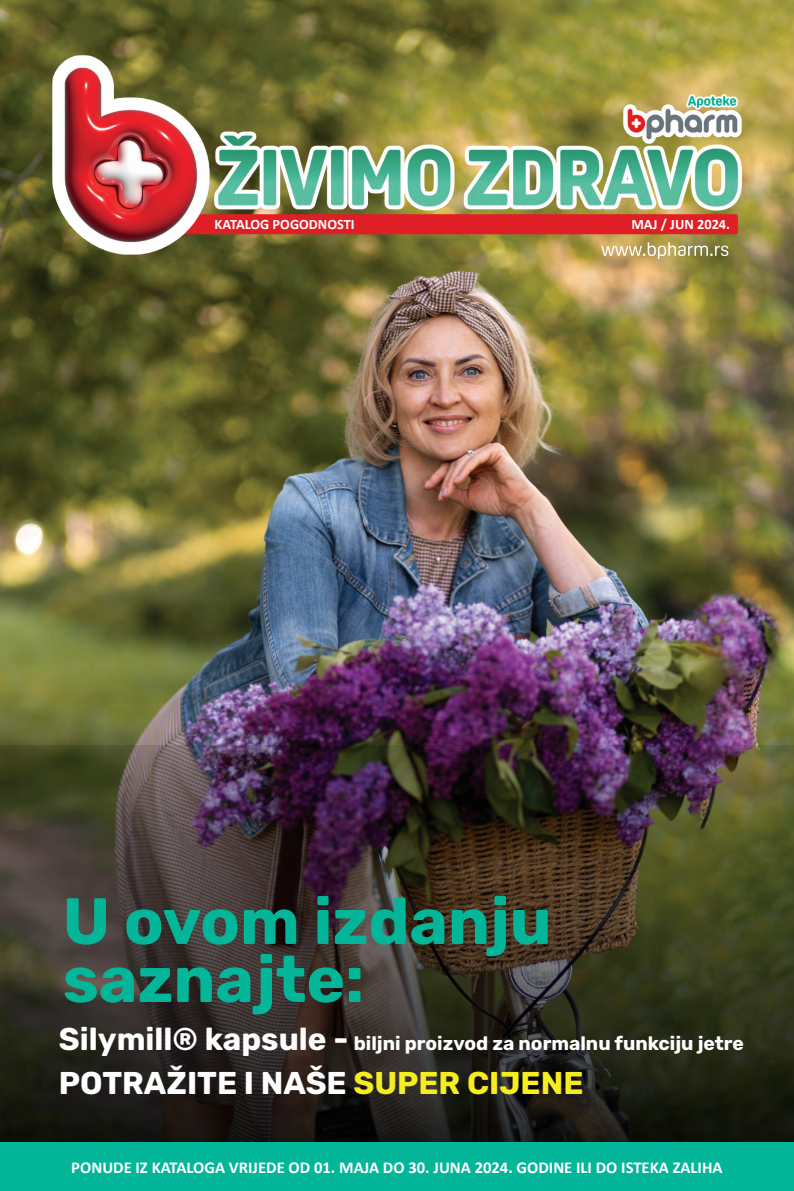
<style>
.page{position:relative;width:794px;height:1191px;background:#fff}
.page>*{position:absolute;margin:0;border:0;box-sizing:border-box;transform-origin:0 0}
.t1{font:700 65.27px/58.1px "Rubik";color:#04b699}
.t2{font:700 31.5px "Rubik";color:#fff}
.t3{font:700 19.25px "Rubik";color:#fff}
.t4{font:700 16.62px "Calibri";color:#fff}
.t5{font:700 14.35px "Calibri";color:#fff}
.s1{font-size:31.5px}
.s2{color:#f6ed21}
</style>
<div class="page">
<img style="left:0;top:0;width:794px;height:745px">
<img style="left:0;top:745px;width:794px;height:397px">
<div style="left:150px;top:214px;width:588px;height:20px;background:#e01e25;border-radius:2px"></div>
<svg style="left:601px;top:242px;width:127px;height:17px;background:#baaa73"></svg>
<img style="left:215px;top:95px;width:527px;height:115px">
<img style="left:52px;top:55px;width:158px;height:200px">
<img style="left:623px;top:105px;width:118px;height:38px">
<div style="left:0;top:1142px;width:794px;height:49px;background:#04b699"></div>
<p class="t5" style="left:215px;top:214px;width:142px">KATALOG POGODNOSTI</p>
<p class="t5" style="left:631px;top:214px;width:100px">MAJ / JUN 2024.</p>
<h1 class="t1" style="left:63px;top:892px;width:490px">U ovom izdanju saznajte:</h1>
<p class="t3" style="left:59px;top:1032px;width:686px"><span class="s1">Silymill® kapsule -</span> biljni proizvod za normalnu funkciju jetre</p>
<h2 class="t2" style="left:59px;top:1065px;width:526px">POTRAŽITE I NAŠE <span class="s2">SUPER CIJENE</span></h2>
<p class="t4" style="left:71px;top:1155px;width:653px">PONUDE IZ KATALOGA VRIJEDE OD 01. MAJA DO 30. JUNA 2024. GODINE ILI DO ISTEKA ZALIHA</p>
</div>
